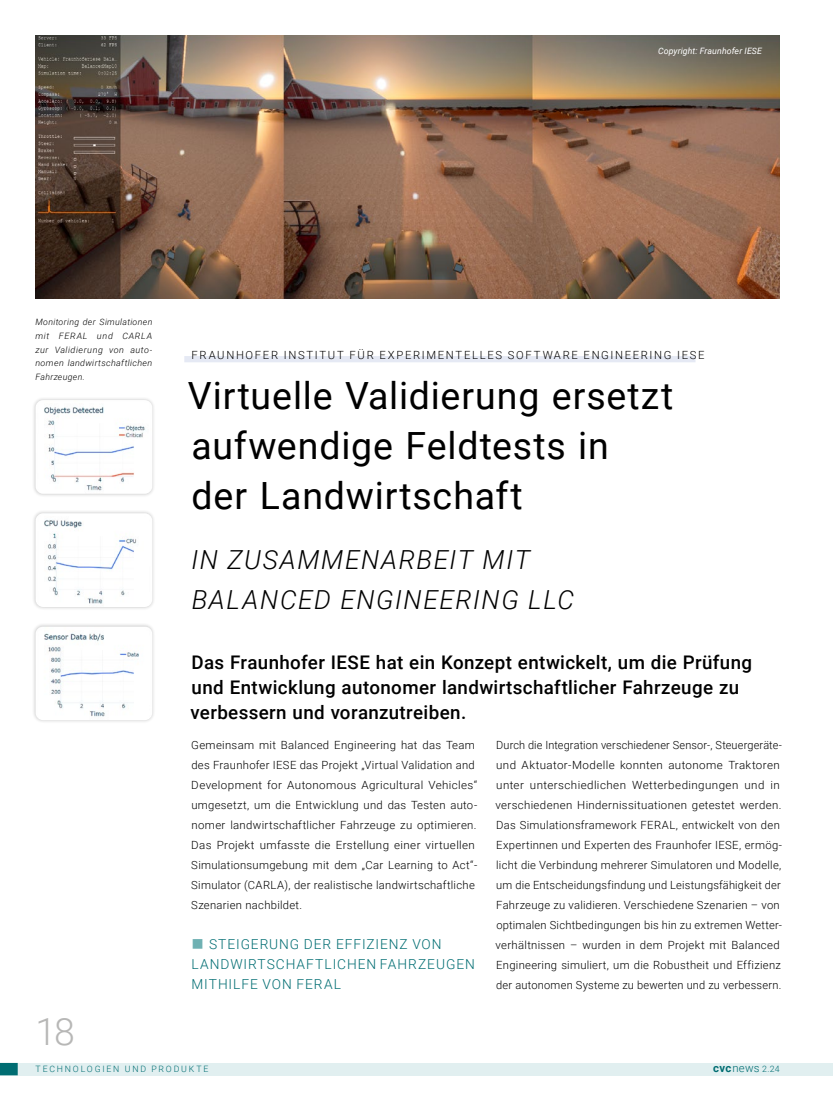
<style>
.page{position:relative;width:833px;height:1099px;background:#fff}
.page>*{position:absolute;margin:0;border:0;box-sizing:border-box;transform-origin:0 0}
.t1{font:37.5px/50px "Roboto";letter-spacing:.02em;color:#000}
.t2{font:300 37.5px "Roboto";color:#b7b7b6}
.t3{font:italic 300 26.25px/40px "Roboto";letter-spacing:.06em;color:#000}
.t4{font:500 18.75px/25px "Roboto";letter-spacing:.02em;color:#000}
.t5{font:300 13.75px/20px "Roboto";letter-spacing:.065em;color:#006d72}
.t6{font:300 11.38px "Roboto";color:#006d72}
.t7{font:300 11.25px/20px "Roboto";letter-spacing:.025em;color:#000}
.t8{font:300 11.25px "Roboto";letter-spacing:.15em;color:#000}
.t9{font:italic 300 8.75px/13.8px "Roboto";letter-spacing:.04em;color:#000;text-align:justify}
.t10{font:italic 8.75px "Roboto";letter-spacing:.01em;color:#fff}
.t11{font:300 8.75px "Roboto";letter-spacing:.205em;color:#006d72}
.s1{font-weight:700}
.s2{font-size:8.75px}
</style>
<div class="page">
<div style="left:184px;top:356px;width:511px;height:6px;background:#e5e9f4"></div>
<img style="left:35px;top:35px;width:745px;height:264px">
<div style="left:32px;top:397px;width:124px;height:100px;background:#000;opacity:.2"></div>
<img style="left:35px;top:400px;width:117px;height:94px">
<div style="left:32px;top:510px;width:124px;height:100px;background:#000;opacity:.2"></div>
<img style="left:35px;top:513px;width:117px;height:94px">
<div style="left:32px;top:623px;width:124px;height:101px;background:#f2f2f2"></div>
<img style="left:35px;top:626px;width:117px;height:94px">
<div style="left:0;top:1062px;width:833px;height:13px;background:#e1eff0"></div>
<div style="left:0;top:1062px;width:18px;height:13px;background:#006d72"></div>
<p class="t10" style="left:658px;top:45px;width:106px">Copyright: Fraunhofer IESE</p>
<p class="t9" style="left:35px;top:315px;width:118px">Monitoring der Simulationen mit FERAL und CARLA zur Validierung von auto&shy;nomen landwirtschaftlichen Fahrzeugen.</p>
<p class="t8" style="left:191px;top:347px;width:514px">FRAUNHOFER INSTITUT FÜR EXPERIMENTELLES SOFTWARE ENGINEERING IESE</p>
<h1 class="t1" style="left:188px;top:369px;width:487px">Virtuelle Validierung ersetzt aufwendige Feldtests in<br>der Landwirtschaft</h1>
<h2 class="t3" style="left:191px;top:538px;width:384px">IN ZUSAMMENARBEIT MIT<br>BALANCED ENGINEERING LLC</h2>
<h3 class="t4" style="left:190px;top:649px;width:563px">Das Fraunhofer IESE hat ein Konzept entwickelt, um die Prüfung und Entwicklung autonomer landwirtschaftlicher Fahrzeuge zu verbessern und voranzutreiben.</h3>
<p class="t7" style="left:191px;top:734px;width:287px">Gemeinsam mit Balanced Engineering hat das Team des Fraunhofer IESE das Projekt „Virtual Validation and Development for Autonomous Agricultural Vehicles“ umgesetzt, um die Entwicklung und das Testen auto&shy;nomer landwirtschaftlicher Fahrzeuge zu optimieren.<br>Das Projekt umfasste die Erstellung einer virtuellen Simulationsumgebung mit dem „Car Learning to Act“- Simulator (CARLA), der realistische landwirtschaftliche Szenarien nachbildet.</p>
<p class="t5" style="left:191px;top:933px;width:285px;text-indent:18px">STEIGERUNG DER EFFIZIENZ VON<br>LANDWIRTSCHAFTLICHEN FAHRZEUGEN<br>MITHILFE VON FERAL</p>
<p class="t7" style="left:495px;top:734px;width:288px">Durch die Integration verschiedener Sensor-, Steuergeräte&shy;und Aktuator-Modelle konnten autonome Traktoren unter unterschiedlichen Wetterbedingungen und in verschiedenen Hindernissituationen getestet werden.<br>Das Simulationsframework FERAL, entwickelt von den Expertinnen und Experten des Fraunhofer IESE, ermög&shy;licht die Verbindung mehrerer Simulatoren und Modelle, um die Entscheidungsfindung und Leistungsfähigkeit der Fahrzeuge zu validieren. Verschiedene Szenarien – von optimalen Sichtbedingungen bis hin zu extremen Wetter&shy;verhältnissen – wurden in dem Projekt mit Balanced Engineering simuliert, um die Robustheit und Effizienz der autonomen Systeme zu bewerten und zu verbessern.</p>
<h1 class="t2" style="left:35px;top:1005px;width:41px">18</h1>
<p class="t11" style="left:36px;top:1062px;width:174px">TECHNOLOGIEN UND PRODUKTE</p>
<p class="t6" style="left:713px;top:1060px;width:68px"><span class="s1">cvc</span>news <span class="s2">2.24</span></p>
</div>
